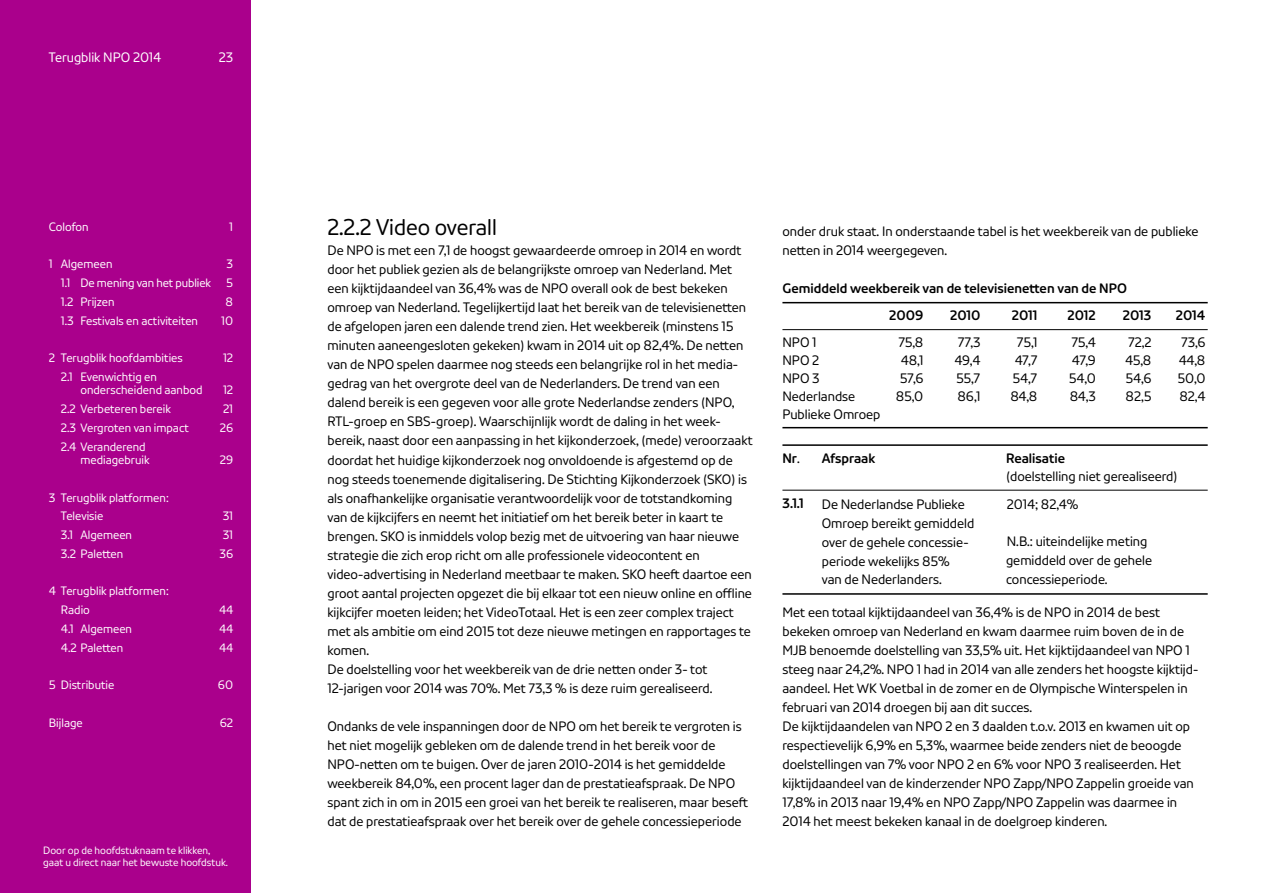
<style>
.page{position:relative;width:1263px;height:893px;background:#fff}
.page>*{position:absolute;margin:0;border:0;box-sizing:border-box;transform-origin:0 0}
.t1{font:22.5px "NPO Sans";color:#000}
.t2{font:13.5px/19px "NPO Sans";color:#000}
.t3{font:700 13.5px "NPO Sans";color:#000}
.t4{font:13.5px "NPO Sans";color:#fff}
.t5{font:12px/13.5px "NPO Sans";color:#fff}
.t6{font:10.5px/12px "NPO Sans";color:#fff}
.s1{font-weight:400}
</style>
<div class="page">
<div style="left:0;top:0;width:251px;height:893px;background:#aa008c"></div>
<hr style="left:782px;top:302px;width:426px;height:1px;background:#000">
<hr style="left:782px;top:329px;width:426px;height:1px;background:#000">
<hr style="left:782px;top:427px;width:426px;height:1px;background:#000">
<hr style="left:782px;top:444px;width:426px;height:2px;background:#000">
<hr style="left:782px;top:490px;width:426px;height:1px;background:#000">
<hr style="left:782px;top:593px;width:426px;height:2px;background:#000">
<p class="t4" style="left:49px;top:49px;width:114px">Terugblik NPO 2014</p>
<p class="t4" style="left:219px;top:49px;width:16px">23</p>
<p class="t5" style="left:49px;top:220px;width:41px">Colofon</p>
<p class="t5" style="left:229px;top:220px;width:5px">1</p>
<p class="t5" style="left:49px;top:257px;width:65px">1 Algemeen</p>
<p class="t5" style="left:227px;top:257px;width:8px">3</p>
<p class="t5" style="left:61px;top:276px;width:152px">1.1 De mening van het publiek</p>
<p class="t5" style="left:226px;top:276px;width:8px">5</p>
<p class="t5" style="left:61px;top:295px;width:55px">1.2 Prijzen</p>
<p class="t5" style="left:226px;top:295px;width:9px">8</p>
<p class="t5" style="left:61px;top:313px;width:139px">1.3 Festivals en activiteiten</p>
<p class="t5" style="left:221px;top:313px;width:13px">10</p>
<p class="t5" style="left:49px;top:351px;width:135px">2 Terugblik hoofdambities</p>
<p class="t5" style="left:223px;top:351px;width:12px">12</p>
<p class="t5" style="left:80px;top:370px;width:124px;text-indent:-20px">2.1 Evenwichtig en onderscheidend aanbod</p>
<p class="t5" style="left:223px;top:383px;width:12px">12</p>
<p class="t5" style="left:61px;top:402px;width:112px">2.2 Verbeteren bereik</p>
<p class="t5" style="left:223px;top:402px;width:12px">21</p>
<p class="t5" style="left:61px;top:421px;width:130px">2.3 Vergroten van impact</p>
<p class="t5" style="left:220px;top:421px;width:15px">26</p>
<p class="t5" style="left:80px;top:439px;width:71px;text-indent:-20px">2.4 Veranderend mediagebruik</p>
<p class="t5" style="left:220px;top:453px;width:15px">29</p>
<p class="t5" style="left:61px;top:488px;width:109px;line-height:18.8px;text-indent:-12px">3 Terugblik platformen:<br>Televisie</p>
<p class="t5" style="left:223px;top:509px;width:12px">31</p>
<p class="t5" style="left:61px;top:528px;width:73px">3.1 Algemeen</p>
<p class="t5" style="left:223px;top:528px;width:12px">31</p>
<p class="t5" style="left:61px;top:547px;width:64px">3.2 Paletten</p>
<p class="t5" style="left:219px;top:547px;width:15px">36</p>
<p class="t5" style="left:61px;top:582px;width:109px;line-height:18.8px;text-indent:-12px">4 Terugblik platformen:<br>Radio</p>
<p class="t5" style="left:219px;top:603px;width:16px">44</p>
<p class="t5" style="left:61px;top:622px;width:73px">4.1 Algemeen</p>
<p class="t5" style="left:219px;top:622px;width:16px">44</p>
<p class="t5" style="left:61px;top:640px;width:64px">4.2 Paletten</p>
<p class="t5" style="left:219px;top:640px;width:16px">44</p>
<p class="t5" style="left:49px;top:678px;width:67px">5 Distributie</p>
<p class="t5" style="left:218px;top:678px;width:17px">60</p>
<p class="t5" style="left:49px;top:715px;width:35px">Bijlage</p>
<p class="t5" style="left:220px;top:715px;width:15px">62</p>
<p class="t6" style="left:43px;top:844px;width:186px">Door op de hoofdstuknaam te klikken, gaat u direct naar het bewuste hoofdstuk.</p>
<h1 class="t1" style="left:327px;top:213px;width:171px">2.2.2 Video overall</h1>
<p class="t2" style="left:327px;top:240px;width:427px">De NPO is met een 7,1 de hoogst gewaardeerde omroep in 2014 en wordt door het publiek gezien als de belangrijkste omroep van Nederland. Met een kijktijdaandeel van 36,4% was de NPO overall ook de best bekeken omroep van Nederland. Tegelijkertijd laat het bereik van de televisienetten de afgelopen jaren een dalende trend zien. Het weekbereik (minstens 15 minuten aaneengesloten gekeken) kwam in 2014 uit op 82,4%. De netten van de NPO spelen daarmee nog steeds een belangrijke rol in het media&shy;gedrag van het overgrote deel van de Nederlanders. De trend van een dalend bereik is een gegeven voor alle grote Nederlandse zenders (NPO, RTL-groep en SBS-groep). Waarschijnlijk wordt de daling in het week&shy;bereik, naast door een aanpassing in het kijkonderzoek, (mede) veroorzaakt doordat het huidige kijkonderzoek nog onvoldoende is afgestemd op de nog steeds toenemende digitalisering. De Stichting Kijkonderzoek (SKO) is als onafhankelijke organisatie verantwoordelijk voor de totstandkoming van de kijkcijfers en neemt het initiatief om het bereik beter in kaart te brengen. SKO is inmiddels volop bezig met de uitvoering van haar nieuwe strategie die zich erop richt om alle professionele videocontent en video-advertising in Nederland meetbaar te maken. SKO heeft daartoe een groot aantal projecten opgezet die bij elkaar tot een nieuw online en offline kijkcijfer moeten leiden; het VideoTotaal. Het is een zeer complex traject met als ambitie om eind 2015 tot deze nieuwe metingen en rapportages te komen.<br>De doelstelling voor het weekbereik van de drie netten onder 3- tot 12-jarigen voor 2014 was 70%. Met 73,3 % is deze ruim gerealiseerd.</p>
<p class="t2" style="left:327px;top:717px;width:422px">Ondanks de vele inspanningen door de NPO om het bereik te vergroten is het niet mogelijk gebleken om de dalende trend in het bereik voor de NPO-netten om te buigen. Over de jaren 2010-2014 is het gemiddelde weekbereik 84,0%, een procent lager dan de prestatieafspraak. De NPO spant zich in om in 2015 een groei van het bereik te realiseren, maar beseft dat de prestatieafspraak over het bereik over de gehele concessieperiode</p>
<p class="t2" style="left:782px;top:221px;width:418px">onder druk staat. In onderstaande tabel is het weekbereik van de publieke netten in 2014 weergegeven.</p>
<p class="t3" style="left:782px;top:280px;width:346px">Gemiddeld weekbereik van de televisienetten van de NPO</p>
<p class="t3" style="left:889px;top:307px;width:36px">2009</p>
<p class="t3" style="left:950px;top:307px;width:32px">2010</p>
<p class="t3" style="left:1012px;top:307px;width:27px">2011</p>
<p class="t3" style="left:1067px;top:307px;width:30px">2012</p>
<p class="t3" style="left:1123px;top:307px;width:30px">2013</p>
<p class="t3" style="left:1176px;top:307px;width:31px">2014</p>
<p class="t2" style="left:782px;top:333px;width:36px">NPO 1</p>
<p class="t2" style="left:898px;top:333px;width:26px">75,8</p>
<p class="t2" style="left:958px;top:333px;width:24px">77,3</p>
<p class="t2" style="left:1017px;top:333px;width:22px">75,1</p>
<p class="t2" style="left:1071px;top:333px;width:26px">75,4</p>
<p class="t2" style="left:1128px;top:333px;width:25px">72,2</p>
<p class="t2" style="left:1181px;top:333px;width:26px">73,6</p>
<p class="t2" style="left:782px;top:351px;width:38px">NPO 2</p>
<p class="t2" style="left:901px;top:351px;width:24px">48,1</p>
<p class="t2" style="left:954px;top:351px;width:28px">49,4</p>
<p class="t2" style="left:1015px;top:351px;width:24px">47,7</p>
<p class="t2" style="left:1072px;top:351px;width:26px">47,9</p>
<p class="t2" style="left:1125px;top:351px;width:28px">45,8</p>
<p class="t2" style="left:1179px;top:351px;width:28px">44,8</p>
<p class="t2" style="left:782px;top:369px;width:39px">NPO 3</p>
<p class="t2" style="left:900px;top:369px;width:25px">57,6</p>
<p class="t2" style="left:956px;top:369px;width:26px">55,7</p>
<p class="t2" style="left:1012px;top:369px;width:26px">54,7</p>
<p class="t2" style="left:1069px;top:369px;width:29px">54,0</p>
<p class="t2" style="left:1125px;top:369px;width:27px">54,6</p>
<p class="t2" style="left:1177px;top:369px;width:29px">50,0</p>
<p class="t2" style="left:782px;top:387px;width:74px">Nederlandse</p>
<p class="t2" style="left:896px;top:387px;width:29px">85,0</p>
<p class="t2" style="left:957px;top:387px;width:25px">86,1</p>
<p class="t2" style="left:1010px;top:387px;width:28px">84,8</p>
<p class="t2" style="left:1070px;top:387px;width:28px">84,3</p>
<p class="t2" style="left:1125px;top:387px;width:27px">82,5</p>
<p class="t2" style="left:1179px;top:387px;width:28px">82,4</p>
<p class="t2" style="left:782px;top:405px;width:100px">Publieke Omroep</p>
<p class="t3" style="left:782px;top:450px;width:19px">Nr<span class="s1">.</span></p>
<p class="t3" style="left:782px;top:495px;width:23px">3.1.1</p>
<p class="t3" style="left:822px;top:450px;width:55px">Afspraak</p>
<p class="t2" style="left:822px;top:495px;width:154px">De Nederlandse Publieke<br>Omroep bereikt gemiddeld over de gehele concessie&shy;periode wekelijks 85%<br>van de Nederlanders.</p>
<p class="t3" style="left:1006px;top:450px;width:61px">Realisatie</p>
<p class="t2" style="left:1006px;top:462px;width:173px;line-height:27.8px">(doelstelling niet gerealiseerd)<br>2014; 82,4%</p>
<p class="t2" style="left:1006px;top:532px;width:148px">N.B.: uiteindelijke meting gemiddeld over de gehele concessieperiode.</p>
<p class="t2" style="left:782px;top:602px;width:417px">Met een totaal kijktijdaandeel van 36,4% is de NPO in 2014 de best bekeken omroep van Nederland en kwam daarmee ruim boven de in de MJB benoemde doelstelling van 33,5% uit. Het kijktijdaandeel van NPO 1 steeg naar 24,2%. NPO 1 had in 2014 van alle zenders het hoogste kijktijd&shy;aandeel. Het WK Voetbal in de zomer en de Olympische Winterspelen in februari van 2014 droegen bij aan dit succes.<br>De kijktijdaandelen van NPO 2 en 3 daalden t.o.v. 2013 en kwamen uit op respectievelijk 6,9% en 5,3%, waarmee beide zenders niet de beoogde doelstellingen van 7% voor NPO 2 en 6% voor NPO 3 realiseerden. Het kijktijdaandeel van de kinderzender NPO Zapp/NPO Zappelin groeide van 17,8% in 2013 naar 19,4% en NPO Zapp/NPO Zappelin was daarmee in 2014 het meest bekeken kanaal in de doelgroep kinderen.</p>
</div>
